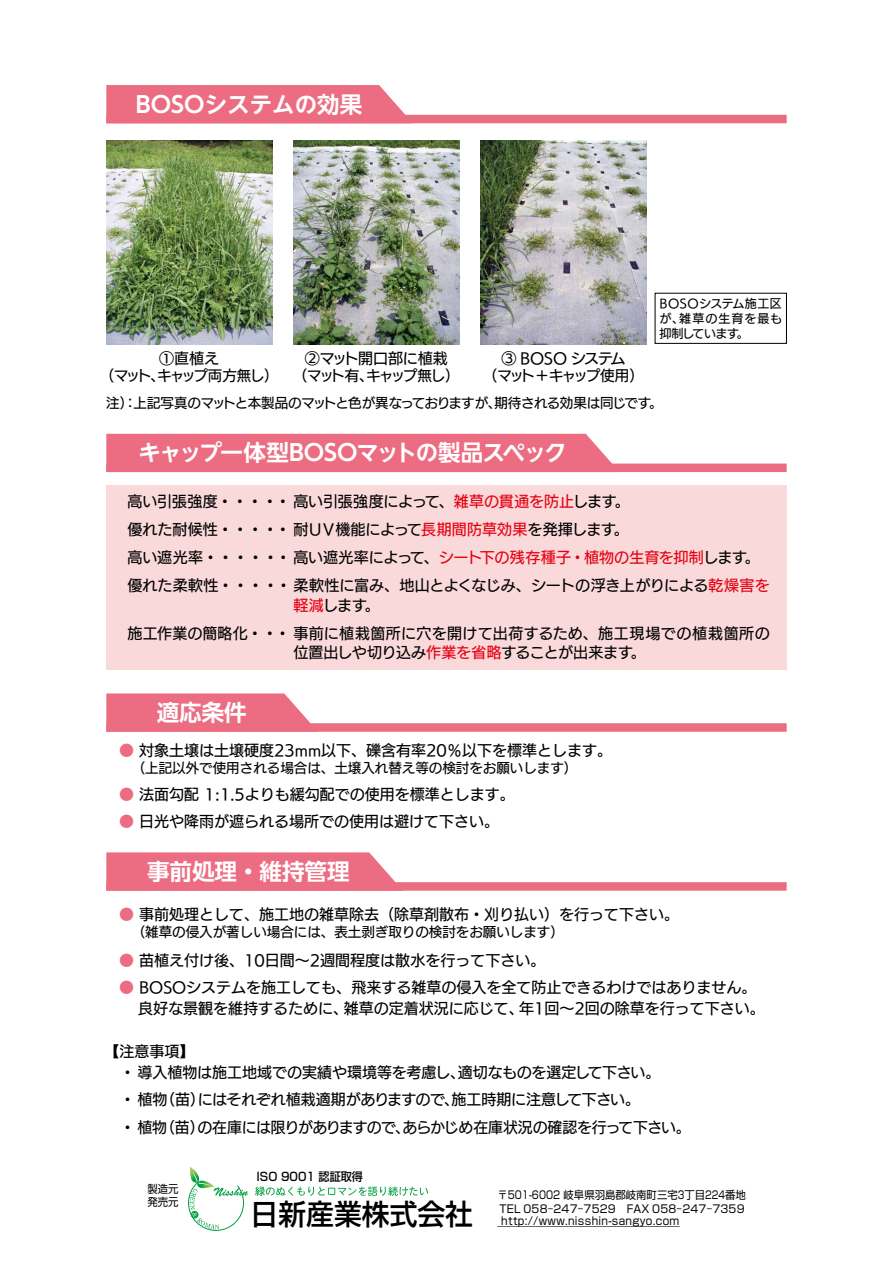
<style>
.page{position:relative;width:893px;height:1263px;background:#fff}
.page>*{position:absolute;margin:0;border:0;box-sizing:border-box;transform-origin:0 0}
.t1{font:500 28.65px "Shin Go Pro";color:#000}
.t2{font:700 22.5px "UD Shin Go NT Pro De";color:#fff}
.t3{font:700 22.5px "UD Shin Go NT Pro De";letter-spacing:-.05em;color:#fff}
.t4{font:15px/28px "UD Kakugo Large Pr 6 N M";color:#000}
.t5{font:15px/27.5px "UD Kakugo Large Pr 6 N M";letter-spacing:-.03em;color:#000}
.t6{font:15px/28px "UD Kakugo Large Pr 6 N M";letter-spacing:.025em;color:#000}
.t7{font:15px "UD Kakugo Large Pr 6 N M";letter-spacing:-.04em;color:#000}
.t8{font:14.55px "UD Kakugo Large Pr 6 N M";letter-spacing:-.12em;color:#000}
.t9{font:14.55px "UD Kakugo Large Pr 6 N M";letter-spacing:-.14em;color:#000}
.t10{font:14.55px "UD Kakugo Large Pr 6 N M";letter-spacing:-.16em;color:#000}
.t11{font:13.5px "UD Kakugo Large Pr 6 N M";color:#000}
.t12{font:13.5px "UD Kakugo Large Pr 6 N M";letter-spacing:-.03em;color:#000}
.t13{font:12px/15px "UD Kakugo Large Pr 6 N M";letter-spacing:.045em;color:#000;text-align:justify}
.t14{font:500 11.7px "Shin Go Pro";color:#000;scale:.95 1}
.t15{font:10.95px/13.5px "Shin Go Pro";color:#000;scale:.95 1}
.t16{font:10.95px/13px "Shin Go Pro";letter-spacing:.025em;color:#000;scale:.95 1}
.s1{color:#e60012}
.s2{color:#ec6d81}
</style>
<div class="page">
<img style="left:106px;top:141px;width:166px;height:203px">
<img style="left:293px;top:141px;width:166px;height:203px">
<img style="left:480px;top:141px;width:166px;height:203px">
<div style="left:106px;top:115px;width:681px;height:8px;background:#ec6d81"></div>
<div style="left:106px;top:85px;width:307px;height:38px;background:#ec6d81"></div>
<div style="left:106px;top:882px;width:681px;height:9px;background:#ec6d81"></div>
<svg style="left:106px;top:852px;width:297px;height:39px"></svg>
<div style="left:106px;top:464px;width:681px;height:8px;background:#ec6d81"></div>
<div style="left:106px;top:434px;width:514px;height:38px;background:#ec6d81"></div>
<div style="left:655px;top:293px;width:132px;height:51px;border:1px solid #000"></div>
<div style="left:106px;top:485px;width:681px;height:185px;background:#fad9da"></div>
<div style="left:106px;top:723px;width:681px;height:9px;background:#ec6d81"></div>
<svg style="left:106px;top:693px;width:212px;height:39px"></svg>
<svg style="left:255px;top:1186px;width:173px;height:10px"></svg>
<svg style="left:188px;top:1167px;width:60px;height:64px"></svg>
<h2 class="t2" style="left:136px;top:86px;width:228px">BOSOシステムの効果</h2>
<p class="t4" style="left:159px;top:344px;width:62px">①直植え</p>
<p class="t8" style="left:100px;top:368px;width:180px">（マット、キャップ両方無し）</p>
<p class="t4" style="left:305px;top:344px;width:144px">②マット開口部に植栽</p>
<p class="t9" style="left:293px;top:368px;width:168px">（マット有、キャップ無し）</p>
<p class="t7" style="left:501px;top:350px;width:126px">③ BOSO システム</p>
<p class="t10" style="left:483px;top:368px;width:162px">（マット＋キャップ使用）</p>
<p class="t13" style="left:660px;top:296px;width:124px">BOSOシステム施工区が、雑草の生育を最も抑制しています。</p>
<p class="t12" style="left:106px;top:395px;width:558px">注）：上記写真のマットと本製品のマットと色が異なっておりますが、期待される効果は同じです。</p>
<h2 class="t3" style="left:138px;top:435px;width:430px">キャップ一体型BOSOマットの製品スペック</h2>
<p class="t4" style="left:128px;top:488px;width:644px">高い引張強度・・・・・高い引張強度によって、<span class="s1">雑草の貫通を防止</span>します。<br>優れた耐候性・・・・・耐ＵＶ機能によって<span class="s1">長期間防草効果</span>を発揮します。<br>高い遮光率・・・・・・高い遮光率によって、<span class="s1">シート下の残存種子・植物の生育を抑制</span>します。優れた柔軟性・・・・・柔軟性に富み、地山とよくなじみ、シートの浮き上がりによる<span class="s1">乾燥害を</span></p>
<p class="t6" style="left:128px;top:592px;width:644px;text-indent:166px"><span class="s1">軽減</span>します。<br>施工作業の簡略化・・・事前に植栽箇所に穴を開けて出荷するため、施工現場での植栽箇所の</p>
<p class="t4" style="left:293px;top:639px;width:354px">位置出しや切り込み<span class="s1">作業を省略</span>することが出来ます。</p>
<h2 class="t2" style="left:157px;top:694px;width:91px">適応条件</h2>
<p class="t4" style="left:119px;top:737px;width:494px"><span class="s2">●</span> 対象土壌は土壌硬度23mm以下、礫含有率20％以下を標準とします。</p>
<p class="t11" style="left:132px;top:760px;width:447px">（上記以外で使用される場合は、土壌入れ替え等の検討をお願いします）</p>
<p class="t4" style="left:119px;top:780px;width:397px"><span class="s2">●</span> 法面勾配 1:1.5よりも緩勾配での使用を標準とします。</p>
<p class="t4" style="left:119px;top:808px;width:382px"><span class="s2">●</span> 日光や降雨が遮られる場所での使用は避けて下さい。</p>
<h2 class="t2" style="left:147px;top:853px;width:204px">事前処理・維持管理</h2>
<p class="t4" style="left:119px;top:901px;width:562px"><span class="s2">●</span> 事前処理として、施工地の雑草除去（除草剤散布・刈り払い）を行って下さい。</p>
<p class="t11" style="left:132px;top:924px;width:433px">（雑草の侵入が著しい場合には、表土剥ぎ取りの検討をお願いします）</p>
<p class="t4" style="left:119px;top:946px;width:428px"><span class="s2">●</span> 苗植え付け後、10日間～2週間程度は散水を行って下さい。</p>
<p class="t4" style="left:138px;top:977px;width:628px;line-height:21px;text-indent:-19px"><span class="s2">●</span> BOSOシステムを施工しても、飛来する雑草の侵入を全て防止できるわけではありません。良好な景観を維持するために、雑草の定着状況に応じて、年1回～2回の除草を行って下さい。</p>
<p class="t4" style="left:120px;top:1041px;width:542px;line-height:21px;text-indent:-16px">【注意事項】<br>・ 導入植物は施工地域での実績や環境等を考慮し、適切なものを選定して下さい。</p>
<p class="t5" style="left:120px;top:1086px;width:572px">・ 植物（苗）にはそれぞれ植栽適期がありますので、施工時期に注意して下さい。<br>・ 植物（苗）の在庫には限りがありますので、あらかじめ在庫状況の確認を行って下さい。</p>
<p class="t14" style="left:256px;top:1166px;width:114px">ISO 9001 認証取得</p>
<p class="t16" style="left:147px;top:1181px;width:34px">製造元発売元</p>
<p class="t15" style="left:497px;top:1187px;width:263px">〒501-6002 岐阜県羽島郡岐南町三宅3丁目224番地<br>TEL 058‒247‒7529　FAX 058‒247‒7359</p>
<p class="t16" style="left:497px;top:1214px;width:193px;line-height:11.2px;text-align:center">http://www.nisshin-sangyo.com ‾‾‾‾‾‾‾‾‾‾‾‾‾‾‾‾‾</p>
<h1 class="t1" style="left:251px;top:1190px;width:224px">日新産業株式会社</h1>
</div>
